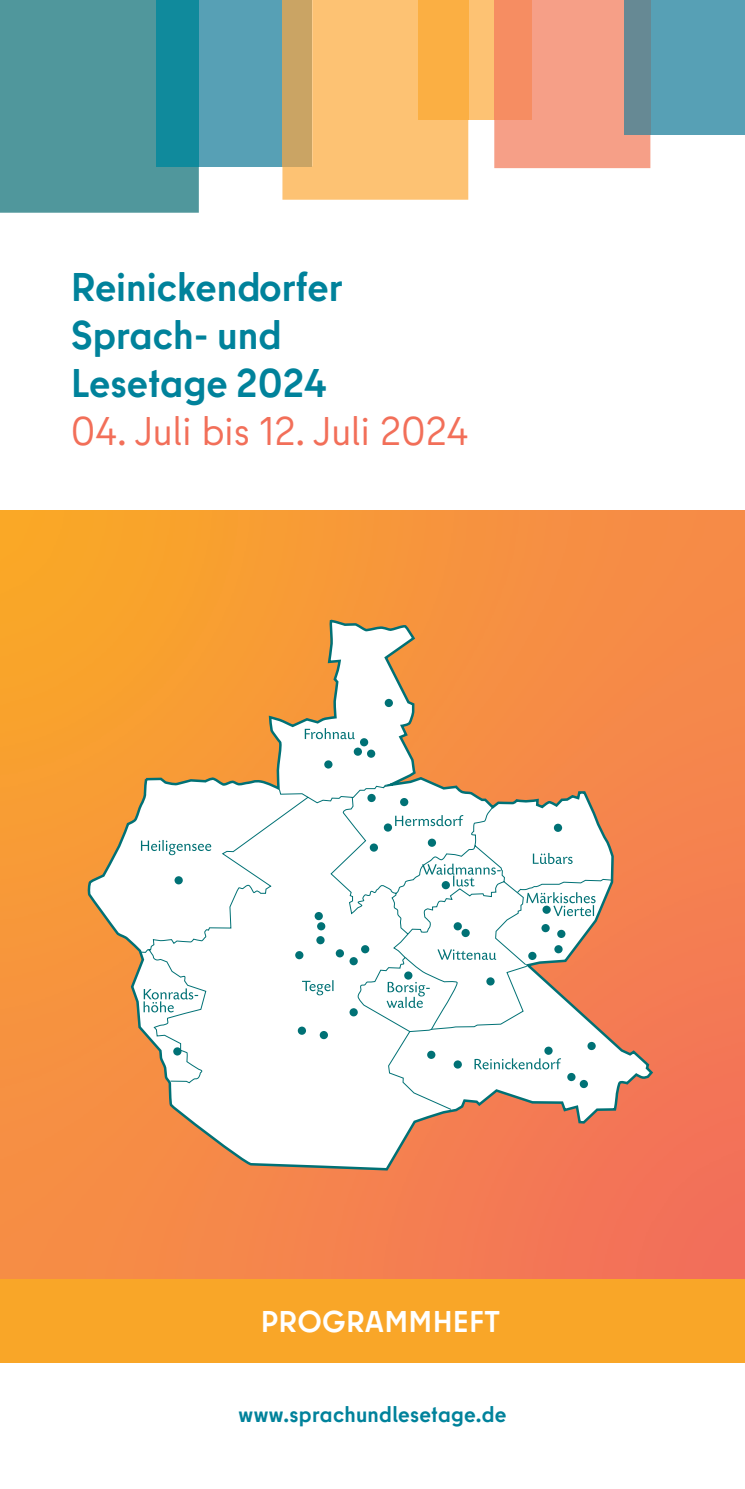
<style>
.page{position:relative;width:745px;height:1489px;background:#fff}
.page>*{position:absolute;margin:0;border:0;box-sizing:border-box;transform-origin:0 0}
.t1{font:700 40px/48px "Berlin Type";color:#00829b}
.t2{font:40px "Berlin Type";color:#f26f59}
.t3{font:700 30px "Berlin Type";letter-spacing:.01em;color:#fff}
.t4{font:700 22px "Berlin Type";letter-spacing:.01em;color:#00829b}
</style>
<div class="page">
<img style="left:0;top:510px;width:744px;height:769px">
<div style="left:0;top:0;width:199px;height:213px;background:#50979c"></div>
<div style="left:199px;top:0;width:83px;height:166px;background:#57a0b5"></div>
<div style="left:156px;top:0;width:43px;height:166px;background:#108a9c"></div>
<div style="left:282px;top:0;width:186px;height:200px;background:#fdc273"></div>
<div style="left:282px;top:0;width:30px;height:166px;background:#caa464"></div>
<div style="left:468px;top:0;width:26px;height:120px;background:#fdc273"></div>
<div style="left:418px;top:0;width:50px;height:120px;background:#fbaf43"></div>
<div style="left:494px;top:0;width:156px;height:168px;background:#f69f87"></div>
<div style="left:494px;top:0;width:37px;height:120px;background:#f68d62"></div>
<div style="left:650px;top:0;width:94px;height:135px;background:#57a0b5"></div>
<div style="left:624px;top:0;width:26px;height:135px;background:#668994"></div>
<svg style="left:85px;top:616px;width:569px;height:562px"></svg>
<svg style="left:140px;top:783px;width:472px;height:327px"></svg>
<svg style="left:302px;top:980px;width:31px;height:15px"></svg>
<svg style="left:395px;top:815px;width:68px;height:11px"></svg>
<svg style="left:526px;top:892px;width:69px;height:24px"></svg>
<svg style="left:474px;top:1058px;width:86px;height:11px"></svg>
<svg style="left:141px;top:840px;width:70px;height:15px"></svg>
<svg style="left:143px;top:988px;width:55px;height:24px"></svg>
<svg style="left:532px;top:852px;width:40px;height:12px"></svg>
<svg style="left:304px;top:728px;width:50px;height:11px"></svg>
<svg style="left:422px;top:863px;width:78px;height:23px"></svg>
<svg style="left:386px;top:949px;width:110px;height:81px"></svg>
<div style="left:324px;top:760px;width:8px;height:8px;background:#007175;border-radius:50%"></div>
<svg style="left:384px;top:698px;width:9px;height:9px"></svg>
<svg style="left:399px;top:797px;width:9px;height:9px"></svg>
<div style="left:367px;top:793px;width:8px;height:9px;background:#007175;border-radius:50%"></div>
<div style="left:174px;top:876px;width:9px;height:8px;background:#007175;border-radius:50%"></div>
<svg style="left:553px;top:823px;width:9px;height:9px"></svg>
<div style="left:404px;top:971px;width:8px;height:8px;background:#007175;border-radius:50%"></div>
<div style="left:453px;top:922px;width:9px;height:8px;background:#007175;border-radius:50%"></div>
<svg style="left:295px;top:950px;width:8px;height:9px"></svg>
<svg style="left:319px;top:1030px;width:9px;height:9px"></svg>
<svg style="left:349px;top:1007px;width:9px;height:9px"></svg>
<div style="left:297px;top:1026px;width:9px;height:8px;background:#007175;border-radius:50%"></div>
<svg style="left:554px;top:944px;width:8px;height:9px"></svg>
<svg style="left:527px;top:951px;width:9px;height:9px"></svg>
<svg style="left:541px;top:923px;width:8px;height:9px"></svg>
<svg style="left:556px;top:929px;width:9px;height:9px"></svg>
<div style="left:542px;top:905px;width:8px;height:9px;background:#007175;border-radius:50%"></div>
<div style="left:383px;top:823px;width:9px;height:8px;background:#007175;border-radius:50%"></div>
<div style="left:486px;top:977px;width:8px;height:8px;background:#007175;border-radius:50%"></div>
<div style="left:173px;top:1047px;width:8px;height:8px;background:#007175;border-radius:50%"></div>
<svg style="left:426px;top:1050px;width:9px;height:9px"></svg>
<div style="left:453px;top:1060px;width:9px;height:8px;background:#007175;border-radius:50%"></div>
<div style="left:587px;top:1041px;width:8px;height:9px;background:#007175;border-radius:50%"></div>
<svg style="left:579px;top:1079px;width:8px;height:9px"></svg>
<div style="left:544px;top:1046px;width:8px;height:8px;background:#007175;border-radius:50%"></div>
<svg style="left:566px;top:1072px;width:9px;height:9px"></svg>
<div style="left:461px;top:928px;width:8px;height:9px;background:#007175;border-radius:50%"></div>
<svg style="left:441px;top:880px;width:9px;height:9px"></svg>
<svg style="left:427px;top:838px;width:9px;height:9px"></svg>
<div style="left:369px;top:843px;width:9px;height:8px;background:#007175;border-radius:50%"></div>
<svg style="left:359px;top:738px;width:9px;height:8px"></svg>
<svg style="left:366px;top:749px;width:9px;height:9px"></svg>
<svg style="left:353px;top:747px;width:9px;height:9px"></svg>
<svg style="left:314px;top:911px;width:9px;height:9px"></svg>
<div style="left:317px;top:922px;width:8px;height:8px;background:#007175;border-radius:50%"></div>
<svg style="left:316px;top:935px;width:8px;height:9px"></svg>
<div style="left:335px;top:949px;width:9px;height:8px;background:#007175;border-radius:50%"></div>
<svg style="left:349px;top:956px;width:9px;height:9px"></svg>
<svg style="left:360px;top:944px;width:9px;height:9px"></svg>
<div style="left:0;top:1279px;width:744px;height:83px;background:#f9a628"></div>
<p class="t1" style="left:71px;top:263px;width:273px">Reinickendorfer<br>Sprach- und<br>Lesetage 2024</p>
<p class="t2" style="left:71px;top:406px;width:398px">04. Juli bis 12. Juli 2024</p>
<p class="t3" style="left:261px;top:1302px;width:240px">PROGRAMMHEFT</p>
<p class="t4" style="left:238px;top:1399px;width:269px">www.sprachundlesetage.de</p>
</div>
